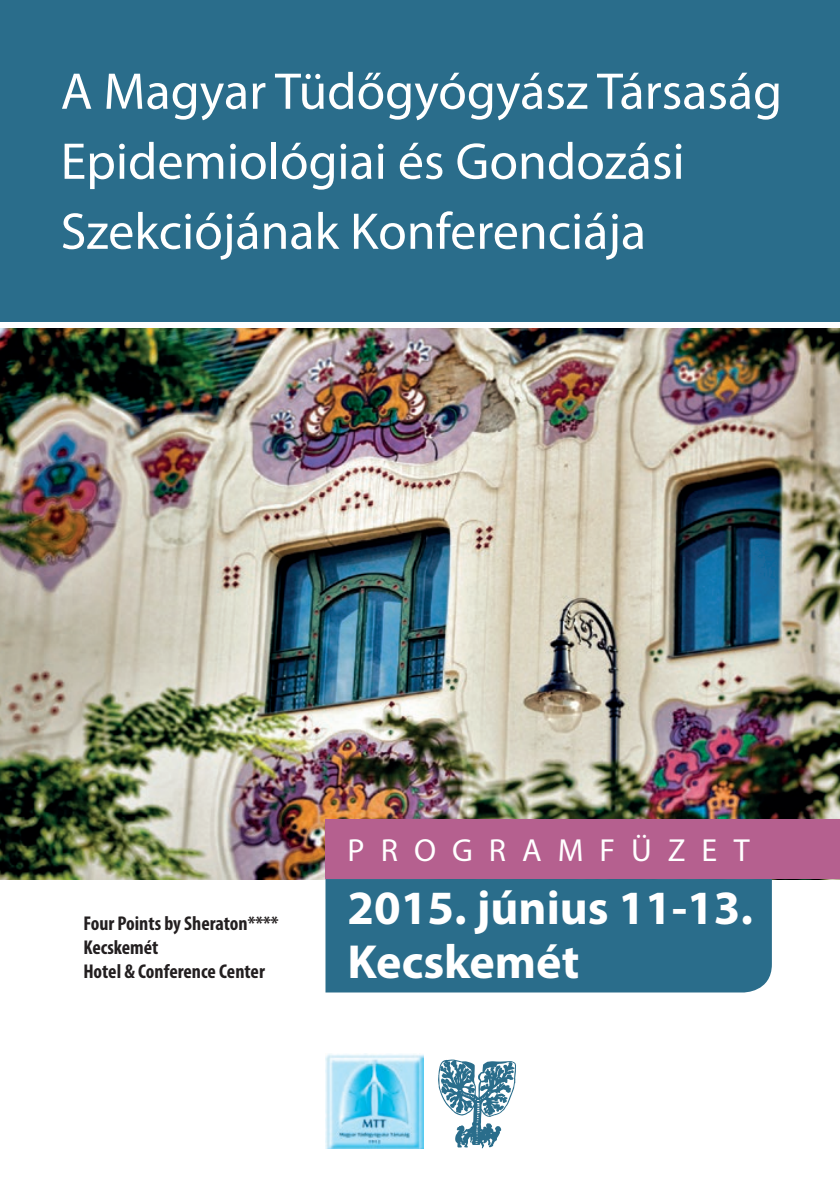
<style>
.page{position:relative;width:840px;height:1191px;background:#fff}
.page>*{position:absolute;margin:0;border:0;box-sizing:border-box;transform-origin:0 0}
.t1{font:52px/70px "Myriad Pro";color:#fff}
.t2{font:700 48px/54px "Myriad Pro";color:#fff}
.t3{font:32px "Myriad Pro";letter-spacing:.5em;color:#fff}
.t4{font:700 condensed 20px/24px "Myriad Pro";color:#231f20}
</style>
<div class="page">
<img style="left:0;top:329px;width:839px;height:550px">
<div style="left:0;top:0;width:839px;height:321px;background:#2a6d8b"></div>
<div style="left:325px;top:819px;width:514px;height:60px;background:#b5608f"></div>
<div style="left:325px;top:879px;width:446px;height:113px;background:#2a6d8b"></div>
<img style="left:325px;top:1054px;width:98px;height:94px">
<svg style="left:438px;top:1059px;width:77px;height:89px"></svg>
<p class="t1" style="left:61px;top:55px;width:722px">A Magyar Tüdőgyógyász Társaság<br>Epidemiológiai és Gondozási<br>Szekciójának Konferenciája</p>
<p class="t4" style="left:83px;top:910px;width:197px">Four Points by Sheraton****<br>Kecskemét<br>Hotel &amp; Conference Center</p>
<p class="t3" style="left:347px;top:830px;width:403px">PROGRAMFÜZET</p>
<p class="t2" style="left:347px;top:879px;width:406px">2015. június 11-13.<br>Kecskemét</p>
</div>
